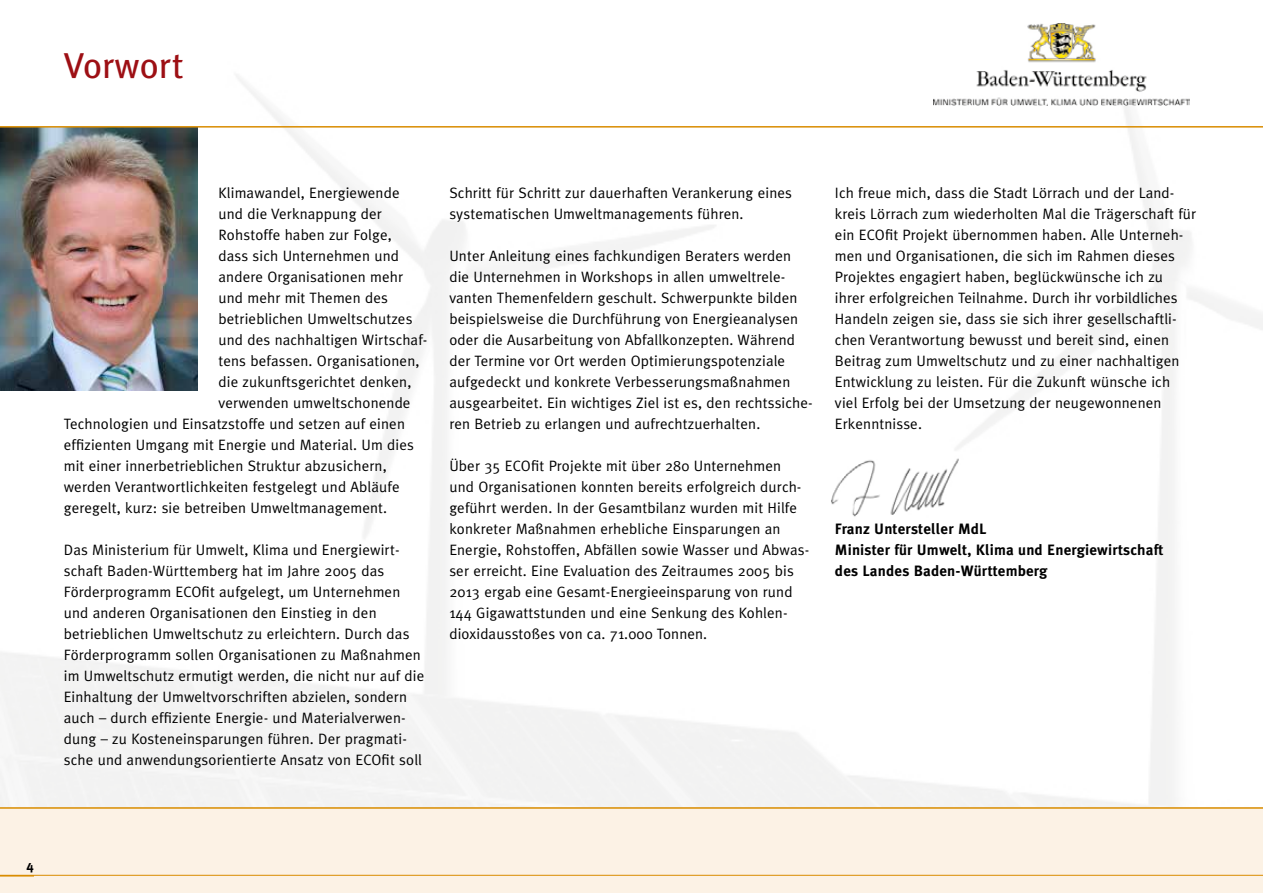
<style>
.page{position:relative;width:1263px;height:893px;background:#fff}
.page>*{position:absolute;margin:0;border:0;box-sizing:border-box;transform-origin:0 0}
.t1{font:36px "Meta Plus";color:#9d0f14}
.t2{font:15px/21px "Meta Plus Normal";letter-spacing:.01em;color:#000}
.t3{font:700 15px/21px "Meta Plus";letter-spacing:.01em;color:#000}
.t4{font:700 13.5px "Meta Plus";color:#000}
</style>
<div class="page">
<img style="left:0;top:128px;width:1263px;height:679px">
<img style="left:0;top:128px;width:197px;height:262px">
<img style="left:819px;top:451px;width:153px;height:76px">
<svg style="left:0;top:23px;width:1263px;height:105px"></svg>
<div style="left:0;top:807px;width:1263px;height:86px;background:#fcf2e5"></div>
<hr style="left:0;top:875px;width:1263px;height:1px;background:#d98c00">
<h1 class="t1" style="left:64px;top:45px;width:121px">Vorwort</h1>
<p class="t2" style="left:218px;top:182px;width:183px">Klimawandel, Energiewende</p>
<p class="t2" style="left:218px;top:203px;width:165px">und die Verknappung der</p>
<p class="t2" style="left:218px;top:224px;width:175px">Rohstoffe haben zur Folge,</p>
<p class="t2" style="left:218px;top:245px;width:182px">dass sich Unternehmen und</p>
<p class="t2" style="left:218px;top:266px;width:186px">andere Organisationen mehr</p>
<p class="t2" style="left:218px;top:287px;width:171px">und mehr mit Themen des</p>
<p class="t2" style="left:218px;top:308px;width:195px">betrieblichen Umweltschutzes</p>
<p class="t2" style="left:218px;top:329px;width:210px">und des nachhaltigen Wirtschaf-</p>
<p class="t2" style="left:218px;top:350px;width:202px">tens befassen. Organisationen,</p>
<p class="t2" style="left:218px;top:371px;width:194px">die zukunftsgerichtet denken,</p>
<p class="t2" style="left:218px;top:392px;width:194px">verwenden umweltschonende</p>
<p class="t2" style="left:64px;top:413px;width:343px">Technologien und Einsatzstoffe und setzen auf einen</p>
<p class="t2" style="left:64px;top:434px;width:352px">effizienten Umgang mit Energie und Material. Um dies</p>
<p class="t2" style="left:64px;top:455px;width:324px">mit einer innerbetrieblichen Struktur abzusichern,</p>
<p class="t2" style="left:64px;top:476px;width:337px">werden Verantwortlichkeiten festgelegt und Abläufe</p>
<p class="t2" style="left:64px;top:497px;width:325px">geregelt, kurz: sie betreiben Umweltmanagement.</p>
<p class="t2" style="left:64px;top:539px;width:362px">Das Ministerium für Umwelt, Klima und Energiewirt&shy;schaft Baden-Württemberg hat im Jahre 2005 das Förderprogramm ECOfit aufgelegt, um Unternehmen und anderen Organisationen den Einstieg in den betrieblichen Umweltschutz zu erleichtern. Durch das Förderprogramm sollen Organisationen zu Maßnahmen im Umweltschutz ermutigt werden, die nicht nur auf die Einhaltung der Umweltvorschriften abzielen, sondern auch – durch effiziente Energie- und Materialverwen&shy;dung – zu Kosteneinsparungen führen. Der pragmati&shy;sche und anwendungsorientierte Ansatz von ECOfit soll</p>
<p class="t2" style="left:449px;top:182px;width:344px">Schritt für Schritt zur dauerhaften Verankerung eines systematischen Umweltmanagements führen.</p>
<p class="t2" style="left:449px;top:245px;width:365px">Unter Anleitung eines fachkundigen Beraters werden die Unternehmen in Workshops in allen umweltrele&shy;vanten Themenfeldern geschult. Schwerpunkte bilden beispielsweise die Durchführung von Energieanalysen oder die Ausarbeitung von Abfallkonzepten. Während der Termine vor Ort werden Optimierungspotenziale aufgedeckt und konkrete Verbesserungsmaßnahmen ausgearbeitet. Ein wichtiges Ziel ist es, den rechtssiche&shy;ren Betrieb zu erlangen und aufrechtzuerhalten.</p>
<p class="t2" style="left:449px;top:455px;width:361px">Über 35 ECOfit Projekte mit über 280 Unternehmen und Organisationen konnten bereits erfolgreich durch&shy;geführt werden. In der Gesamtbilanz wurden mit Hilfe konkreter Maßnahmen erhebliche Einsparungen an Energie, Rohstoffen, Abfällen sowie Wasser und Abwas&shy;ser erreicht. Eine Evaluation des Zeitraumes 2005 bis 2013 ergab eine Gesamt-Energieeinsparung von rund 144 Gigawattstunden und eine Senkung des Kohlen&shy;dioxidausstoßes von ca. 71.000 Tonnen.</p>
<p class="t2" style="left:835px;top:182px;width:363px">Ich freue mich, dass die Stadt Lörrach und der Land&shy;kreis Lörrach zum wiederholten Mal die Trägerschaft für ein ECOfit Projekt übernommen haben. Alle Unterneh&shy;men und Organisationen, die sich im Rahmen dieses Projektes engagiert haben, beglückwünsche ich zu ihrer erfolgreichen Teilnahme. Durch ihr vorbildliches Handeln zeigen sie, dass sie sich ihrer gesellschaftli&shy;chen Verantwortung bewusst und bereit sind, einen Beitrag zum Umweltschutz und zu einer nachhaltigen Entwicklung zu leisten. Für die Zukunft wünsche ich viel Erfolg bei der Umsetzung der neugewonnenen Erkenntnisse.</p>
<p class="t3" style="left:835px;top:518px;width:330px">Franz Untersteller MdL<br>Minister für Umwelt, Klima und Energiewirtschaft des Landes Baden-Württemberg</p>
<p class="t4" style="left:27px;top:857px;width:9px">4</p>
</div>
